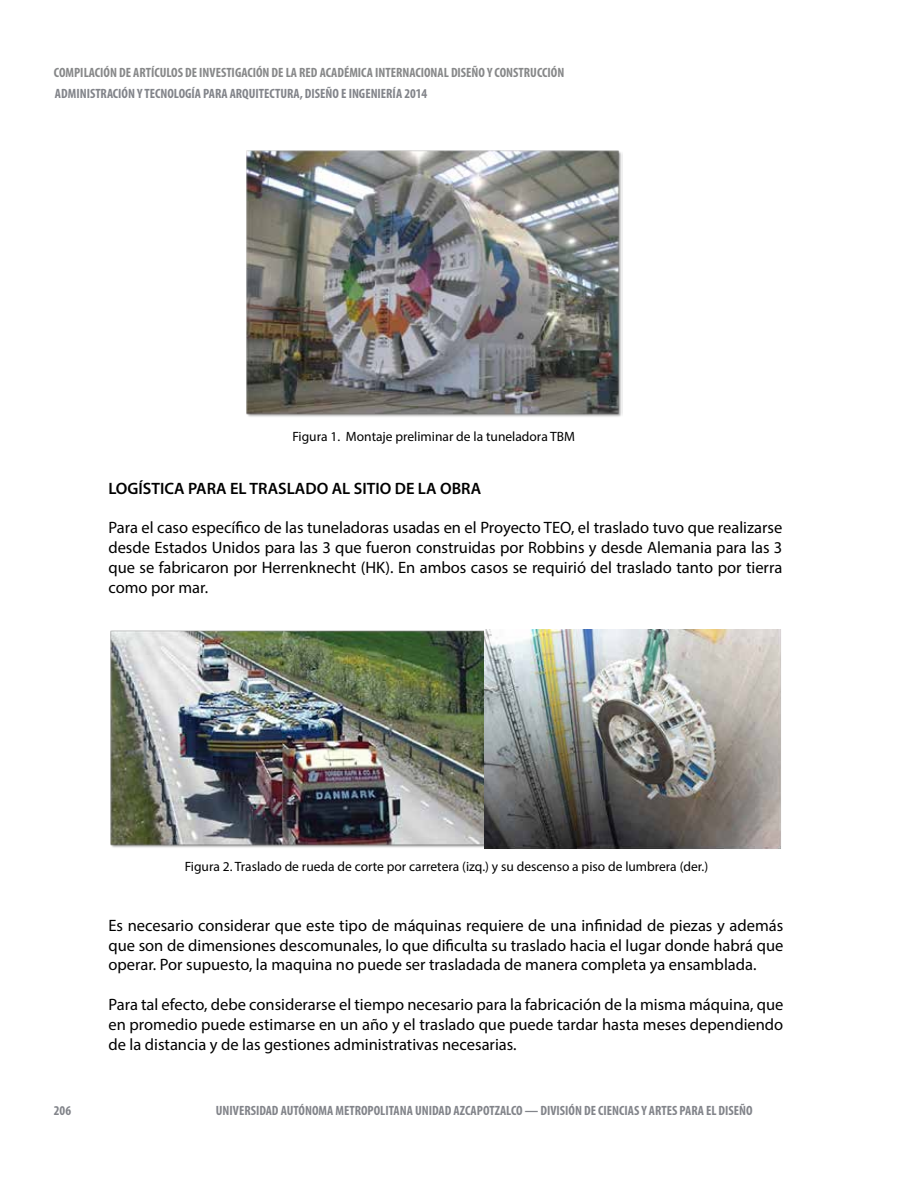
<style>
.page{position:relative;width:918px;height:1188px;background:#fff}
.page>*{position:absolute;margin:0;border:0;box-sizing:border-box;transform-origin:0 0}
.t1{font:16.5px/19.8px "Myriad Pro";color:#000;text-align:justify}
.t2{font:600 16.5px "Myriad Pro";color:#000}
.t3{font:700 condensed 13.5px "Myriad Pro";color:#82848a}
.t4{font:13.5px "Myriad Pro";color:#000}
.t5{font:700 condensed 13.5px "Myriad Pro";color:#878889}
</style>
<div class="page">
<img style="left:246px;top:150px;width:376px;height:267px">
<img style="left:110px;top:630px;width:375px;height:218px">
<img style="left:485px;top:629px;width:296px;height:220px">
<p class="t5" style="left:54px;top:64px;width:512px">COMPILACIÓN DE ARTÍCULOS DE INVESTIGACIÓN DE LA RED ACADÉMICA INTERNACIONAL DISEÑO Y CONSTRUCCIÓN</p>
<p class="t3" style="left:55px;top:85px;width:374px">ADMINISTRACIÓN Y TECNOLOGÍA PARA ARQUITECTURA, DISEÑO E INGENIERÍA 2014</p>
<p class="t4" style="left:292px;top:428px;width:284px">Figura 1. Montaje preliminar de la tuneladora TBM</p>
<p class="t2" style="left:108px;top:478px;width:374px">LOGÍSTICA PARA EL TRASLADO AL SITIO DE LA OBRA</p>
<p class="t1" style="left:108px;top:518px;width:676px">Para el caso específico de las tuneladoras usadas en el Proyecto TEO, el traslado tuvo que realizarse desde Estados Unidos para las 3 que fueron construidas por Robbins y desde Alemania para las 3 que se fabricaron por Herrenknecht (HK). En ambos casos se requirió del traslado tanto por tierra como por mar.</p>
<p class="t4" style="left:185px;top:858px;width:525px">Figura 2. Traslado de rueda de corte por carretera (izq.) y su descenso a piso de lumbrera (der.)</p>
<p class="t1" style="left:108px;top:915px;width:677px">Es necesario considerar que este tipo de máquinas requiere de una infinidad de piezas y además que son de dimensiones descomunales, lo que dificulta su traslado hacia el lugar donde habrá que operar. Por supuesto, la maquina no puede ser trasladada de manera completa ya ensamblada.</p>
<p class="t1" style="left:108px;top:994px;width:676px">Para tal efecto, debe considerarse el tiempo necesario para la fabricación de la misma máquina, que en promedio puede estimarse en un año y el traslado que puede tardar hasta meses dependiendo de la distancia y de las gestiones administrativas necesarias.</p>
<p class="t3" style="left:54px;top:1102px;width:19px">206</p>
<p class="t3" style="left:216px;top:1102px;width:538px">UNIVERSIDAD AUTÓNOMA METROPOLITANA UNIDAD AZCAPOTZALCO — DIVISIÓN DE CIENCIAS Y ARTES PARA EL DISEÑO</p>
</div>
